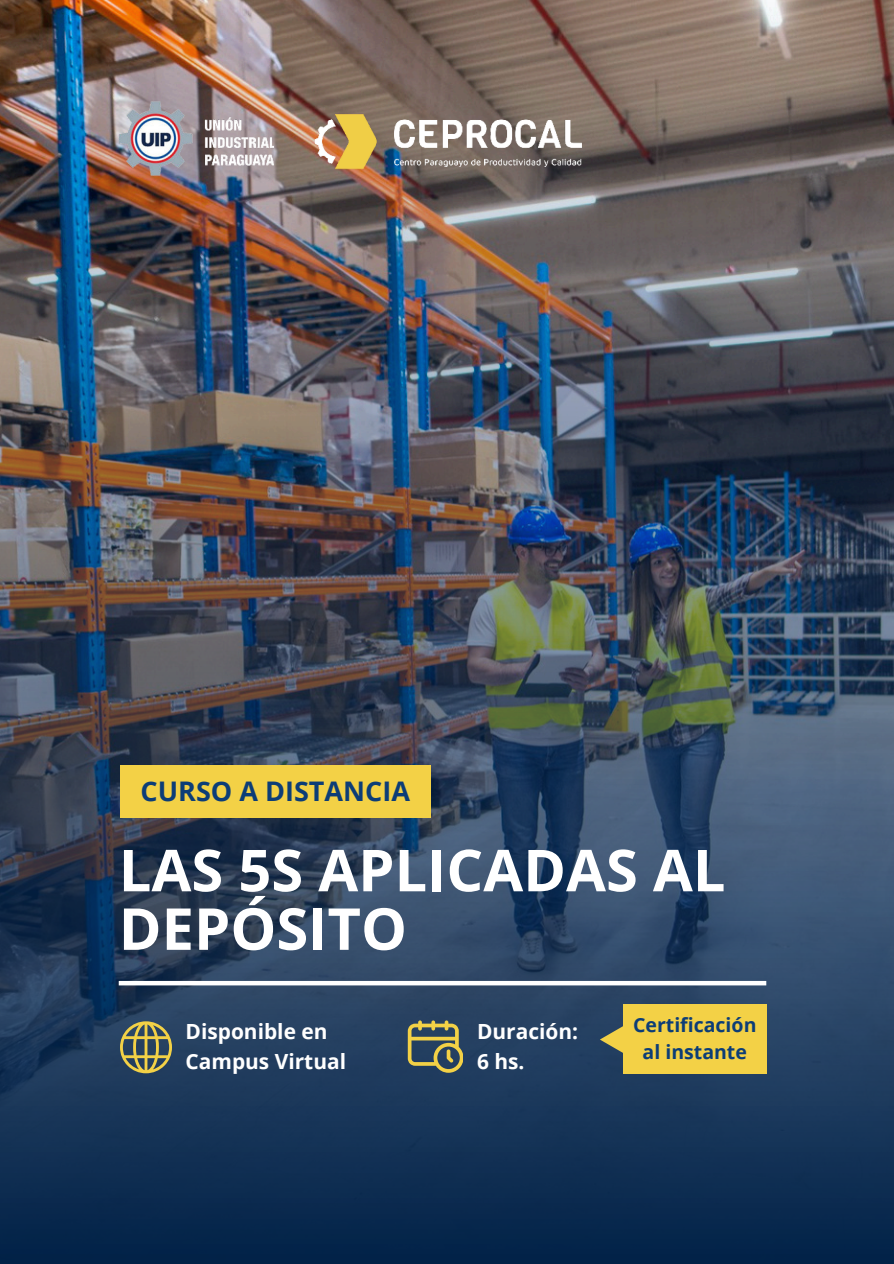
<style>
.page{position:relative;width:894px;height:1264px;background:#fff}
.page>*{position:absolute;margin:0;border:0;box-sizing:border-box;transform-origin:0 0}
.t1{font:700 57.9px/58.5px "Open Sans";color:#fff}
.t2{font:700 27px "Open Sans";color:#0c3d77}
.t3{font:700 20.85px/29.2px "Open Sans";color:#fff}
.t4{font:700 19.5px/27px "Open Sans";color:#0c3d77;text-align:center}
</style>
<div class="page">
<img style="left:0;top:0;width:893px;height:1263px">
<img style="left:309px;top:109px;width:277px;height:65px">
<img style="left:201px;top:109px;width:73px;height:68px">
<img style="left:101px;top:89px;width:94px;height:94px">
<div style="left:119px;top:980px;width:647px;height:5px;background:#fff"></div>
<svg style="left:120px;top:1021px;width:52px;height:52px;background:#757856"></svg>
<svg style="left:407px;top:1020px;width:56px;height:52px;background:#6d7257"></svg>
<div style="left:623px;top:1003px;width:143px;height:70px;background:#f3d146"></div>
<svg style="left:599px;top:1021px;width:24px;height:36px"></svg>
<div style="left:120px;top:764px;width:310px;height:53px;background:#f3d146"></div>
<p class="t2" style="left:140px;top:772px;width:271px">CURSO A DISTANCIA</p>
<h1 class="t1" style="left:119px;top:839px;width:608px">LAS 5S APLICADAS AL<br>DEPÓSITO</h1>
<p class="t3" style="left:185px;top:1016px;width:162px">Disponible en<br>Campus Virtual</p>
<p class="t3" style="left:477px;top:1016px;width:103px">Duración:<br>6 hs.</p>
<p class="t4" style="left:633px;top:1011px;width:125px">Certificación al instante</p>
</div>
